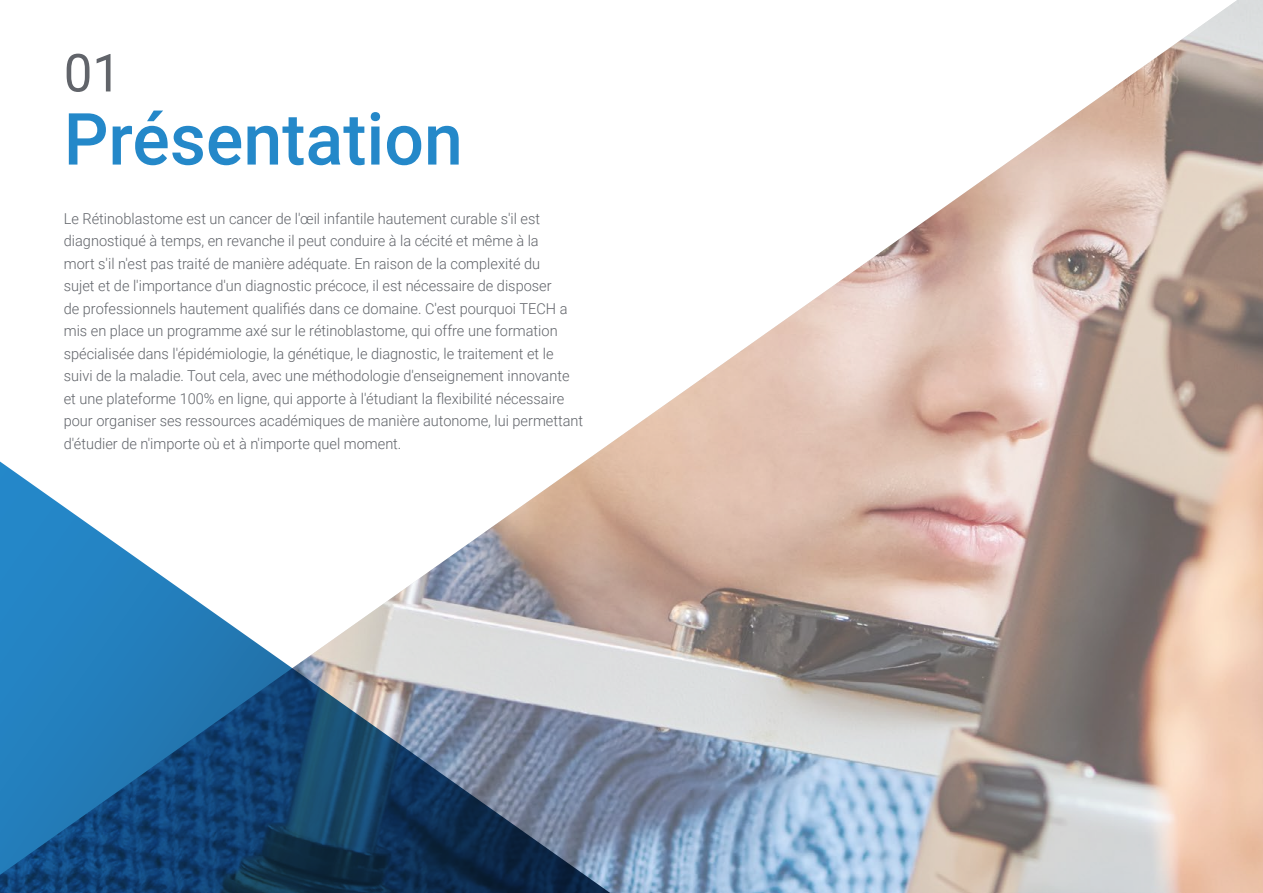
<style>
.page{position:relative;width:1263px;height:893px;background:#fff}
.page>*{position:absolute;margin:0;border:0;box-sizing:border-box;transform-origin:0 0}
.t1{font:500 72px "Roboto";color:#2488c9}
.t2{font:52.5px "Roboto";color:#61646a}
.t3{font:300 15px/22.5px "Roboto";color:#61646a}
</style>
<div class="page">
<img style="left:607px;top:0;width:656px;height:893px">
<svg style="left:0;top:446px;width:640px;height:447px"></svg>
<h2 class="t2" style="left:64px;top:36px;width:59px">01</h2>
<h1 class="t1" style="left:64px;top:89px;width:401px">Présentation</h1>
<p class="t3" style="left:64px;top:207px;width:521px">Le Rétinoblastome est un cancer de l'œil infantile hautement curable s'il est diagnostiqué à temps, en revanche il peut conduire à la cécité et même à la<br>mort s'il n'est pas traité de manière adéquate. En raison de la complexité du<br>sujet et de l'importance d'un diagnostic précoce, il est nécessaire de disposer<br>de professionnels hautement qualifiés dans ce domaine. C'est pourquoi TECH a mis en place un programme axé sur le rétinoblastome, qui offre une formation spécialisée dans l'épidémiologie, la génétique, le diagnostic, le traitement et le suivi de la maladie. Tout cela, avec une méthodologie d'enseignement innovante et une plateforme 100% en ligne, qui apporte à l'étudiant la flexibilité nécessaire pour organiser ses ressources académiques de manière autonome, lui permettant d'étudier de n'importe où et à n'importe quel moment.</p>
</div>
